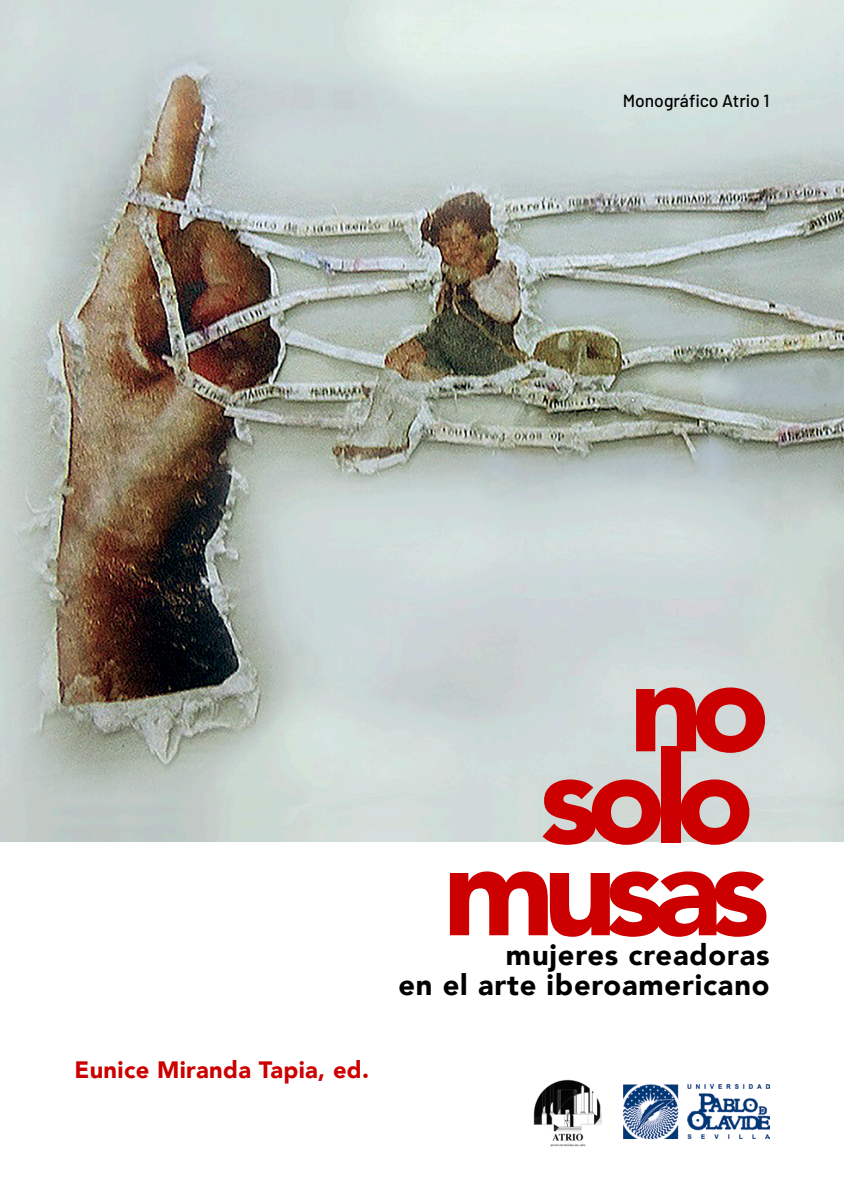
<style>
.page{position:relative;width:844px;height:1191px;background:#fff}
.page>*{position:absolute;margin:0;border:0;box-sizing:border-box;transform-origin:0 0}
.t1{font:900 128.1px/91.9px "Avenir";letter-spacing:-.09em;color:#c00;text-align:right}
.t2{font:900 29.05px/29.8px "Avenir";letter-spacing:.03em;color:#000;text-align:right}
.t3{font:900 23.62px "Avenir";letter-spacing:.015em;color:#c00}
.t4{font:500 17.5px "Barlow";color:#000}
</style>
<div class="page">
<img style="left:0;top:0;width:843px;height:842px">
<img style="left:623px;top:1084px;width:146px;height:55px">
<img style="left:533px;top:1079px;width:69px;height:68px">
<p class="t4" style="left:622px;top:90px;width:148px">Monográfico Atrio 1</p>
<p class="t3" style="left:74px;top:1049px;width:296px">Eunice Miranda Tapia, ed.</p>
<h1 class="t1" style="left:443px;top:657px;width:328px">no solo musas</h1>
<p class="t2" style="left:398px;top:939px;width:372px">mujeres creadoras<br>en el arte iberoamericano</p>
</div>
